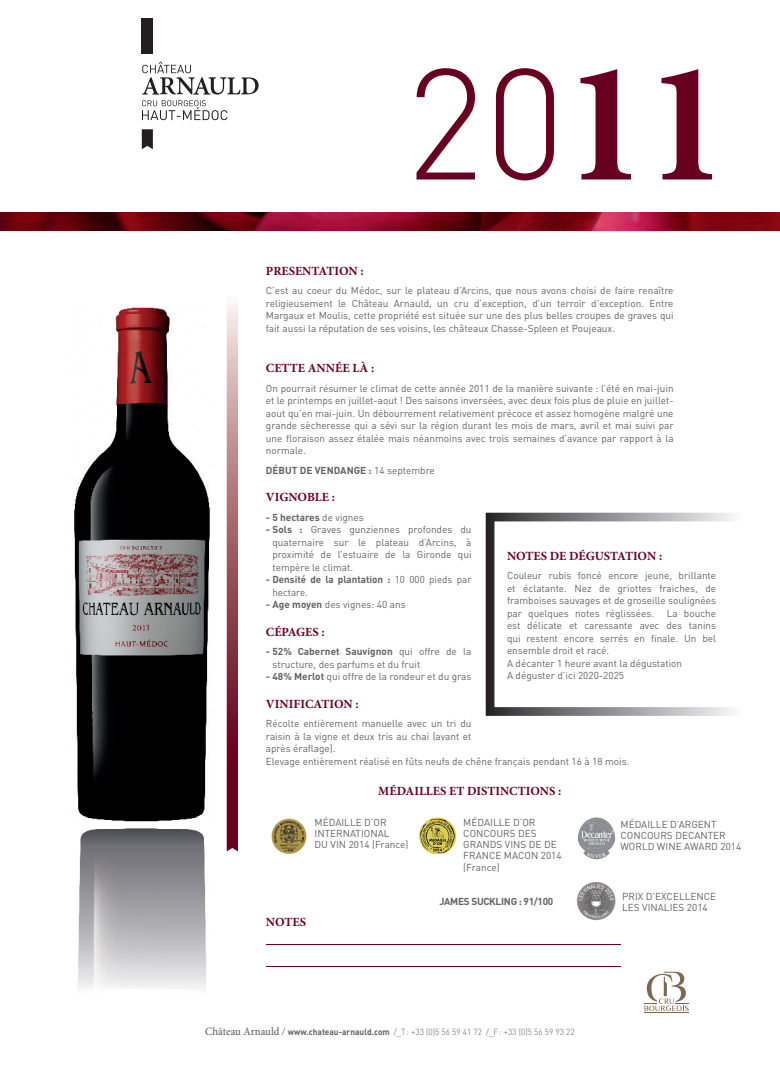
<style>
.page{position:relative;width:780px;height:1088px;background:#fff}
.page>*{position:absolute;margin:0;border:0;box-sizing:border-box;transform-origin:0 0}
.t1{font:300 155px "DIN";color:#68001f}
.t2{font:700 12.5px "Minion Pro";color:#68001f}
.t3{font:10px/12.5px "DIN";color:#636366}
.t4{font:700 10px/12.5px "DIN";color:#636366}
.t5{font:300 8.75px "DIN";color:#636366;scale:.95 1}
.s1{font-family:"Minion Pro";font-weight:700;font-stretch:condensed;font-size:173.75px}
.s2{font-weight:400}
.s3{font-weight:700}
.s4{font-family:"Minion Pro";font-weight:500;font-size:11.25px}
.s5{font-family:"Minion Pro";font-weight:400;font-style:italic;font-size:11.25px}
</style>
<div class="page">
<img style="left:78px;top:828px;width:129px;height:162px">
<img style="left:74px;top:307px;width:136px;height:508px">
<img style="left:82px;top:815px;width:118px;height:7px">
<img style="left:0;top:213px;width:780px;height:17px">
<svg style="left:227px;top:305px;width:11px;height:546px;background:#9d5a64"></svg>
<hr style="left:266px;top:945px;width:354px;height:1px;background:#68001f">
<hr style="left:266px;top:966px;width:354px;height:1px;background:#68001f">
<img style="left:485px;top:513px;width:248px;height:203px">
<svg style="left:142px;top:62px;width:116px;height:58px"></svg>
<div style="left:142px;top:19px;width:11px;height:35px;background:#231f20"></div>
<svg style="left:142px;top:129px;width:11px;height:20px"></svg>
<hr style="left:644px;top:1012px;width:44px;height:1px;background:#7c6954">
<svg style="left:644px;top:972px;width:44px;height:39px"></svg>
<img style="left:271px;top:836px;width:25px;height:18px">
<img style="left:419px;top:836px;width:36px;height:18px">
<img style="left:578px;top:817px;width:37px;height:42px">
<img style="left:574px;top:880px;width:42px;height:42px;border-radius:21px">
<h1 class="t1" style="left:405px;top:28px;width:323px">20<span class="s1">11</span></h1>
<p class="t2" style="left:266px;top:262px;width:99px">PRESENTATION :</p>
<p class="t3" style="left:266px;top:284px;width:409px;text-align:justify">C’est au coeur du Médoc, sur le plateau d’Arcins, que nous avons choisi de faire renaître religieusement le Château Arnauld, un cru d’exception, d’un terroir d’exception. Entre Margaux et Moulis, cette propriété est située sur une des plus belles croupes de graves qui fait aussi la réputation de ses voisins, les châteaux Chasse-Spleen et Poujeaux.</p>
<p class="t2" style="left:266px;top:359px;width:110px">CETTE ANNÉE LÀ :</p>
<p class="t3" style="left:266px;top:381px;width:409px;text-align:justify">On pourrait résumer le climat de cette année 2011 de la manière suivante : l’été en mai-juin et le printemps en juillet-aout ! Des saisons inversées, avec deux fois plus de pluie en juillet&shy;aout qu’en mai-juin. Un débourrement relativement précoce et assez homogène malgré une grande sècheresse qui a sévi sur la région durant les mois de mars, avril et mai suivi par une floraison assez étalée mais néanmoins avec trois semaines d’avance par rapport à la normale.</p>
<p class="t4" style="left:266px;top:463px;width:170px">DÉBUT DE VENDANGE : <span class="s2">14 septembre</span></p>
<p class="t2" style="left:266px;top:488px;width:71px">VIGNOBLE :</p>
<p class="t4" style="left:266px;top:510px;width:99px">- 5 hectares <span class="s2">de vignes</span></p>
<p class="t3" style="left:272px;top:523px;width:200px;text-align:justify;text-indent:-7px"><span class="s3">- Sols :</span> Graves gunziennes profondes du quaternaire sur le plateau d’Arcins, à proximité de l’estuaire de la Gironde qui tempère le climat.</p>
<p class="t4" style="left:272px;top:573px;width:201px;text-indent:-6px">- Densité de la plantation : <span class="s2">10 000 pieds par hectare.</span></p>
<p class="t3" style="left:266px;top:598px;width:141px"><span class="s3">- Age moyen</span> des vignes: 40 ans</p>
<p class="t2" style="left:266px;top:623px;width:60px">CÉPAGES :</p>
<p class="t3" style="left:272px;top:645px;width:200px;text-indent:-7px"><span class="s3">- 52% Cabernet Sauvignon</span> qui offre de la structure, des parfums et du fruit</p>
<p class="t3" style="left:266px;top:670px;width:207px"><span class="s3">- 48% Merlot</span> qui offre de la rondeur et du gras</p>
<p class="t2" style="left:266px;top:695px;width:94px">VINIFICATION :</p>
<p class="t3" style="left:266px;top:717px;width:365px">Récolte entièrement manuelle avec un tri du<br>raisin à la vigne et deux tris au chai (avant et<br>après éraflage).<br>Elevage entièrement réalisé en fûts neufs de chêne français pendant 16 à 18 mois.</p>
<p class="t2" style="left:507px;top:547px;width:157px">NOTES DE DÉGUSTATION :</p>
<p class="t3" style="left:507px;top:569px;width:211px;text-align:justify">Couleur rubis foncé encore jeune, brillante et éclatante. Nez de griottes fraiches, de framboises sauvages et de groseille soulignées par quelques notes réglissées.</p>
<p class="t3" style="left:507px;top:607px;width:211px;text-indent:160px">La bouche est délicate et caressante avec des tanins qui restent encore serrés en finale. Un bel ensemble droit et racé.<br>A décanter 1 heure avant la dégustation<br>A déguster d’ici 2020-2025</p>
<p class="t2" style="left:266px;top:913px;width:42px">NOTES</p>
<p class="t2" style="left:378px;top:782px;width:184px">MÉDAILLES ET DISTINCTIONS :</p>
<p class="t3" style="left:314px;top:816px;width:96px;line-height:11.2px">MÉDAILLE D’OR<br>INTERNATIONAL<br>DU VIN 2014 (France)</p>
<p class="t3" style="left:463px;top:816px;width:100px;line-height:11.2px">MÉDAILLE D’OR<br>CONCOURS DES<br>GRANDS VINS DE DE<br>FRANCE MACON 2014 (France)</p>
<p class="t3" style="left:620px;top:818px;width:122px;line-height:11.2px">MÉDAILLE D’ARGENT<br>CONCOURS DECANTER<br>WORLD WINE AWARD 2014</p>
<p class="t3" style="left:622px;top:890px;width:95px;line-height:11.2px">PRIX D’EXCELLENCE<br>LES VINALIES 2014</p>
<p class="t4" style="left:439px;top:895px;width:115px">JAMES SUCKLING : 91/100</p>
<p class="t5" style="left:205px;top:1026px;width:390px"><span class="s4">Château Arnauld</span> <span class="s5">/</span> <span class="s3">www.chateau-arnauld.com</span> /_T : +33 (0)5 56 59 41 72 /_F : +33 (0)5 56 59 93 22</p>
</div>
